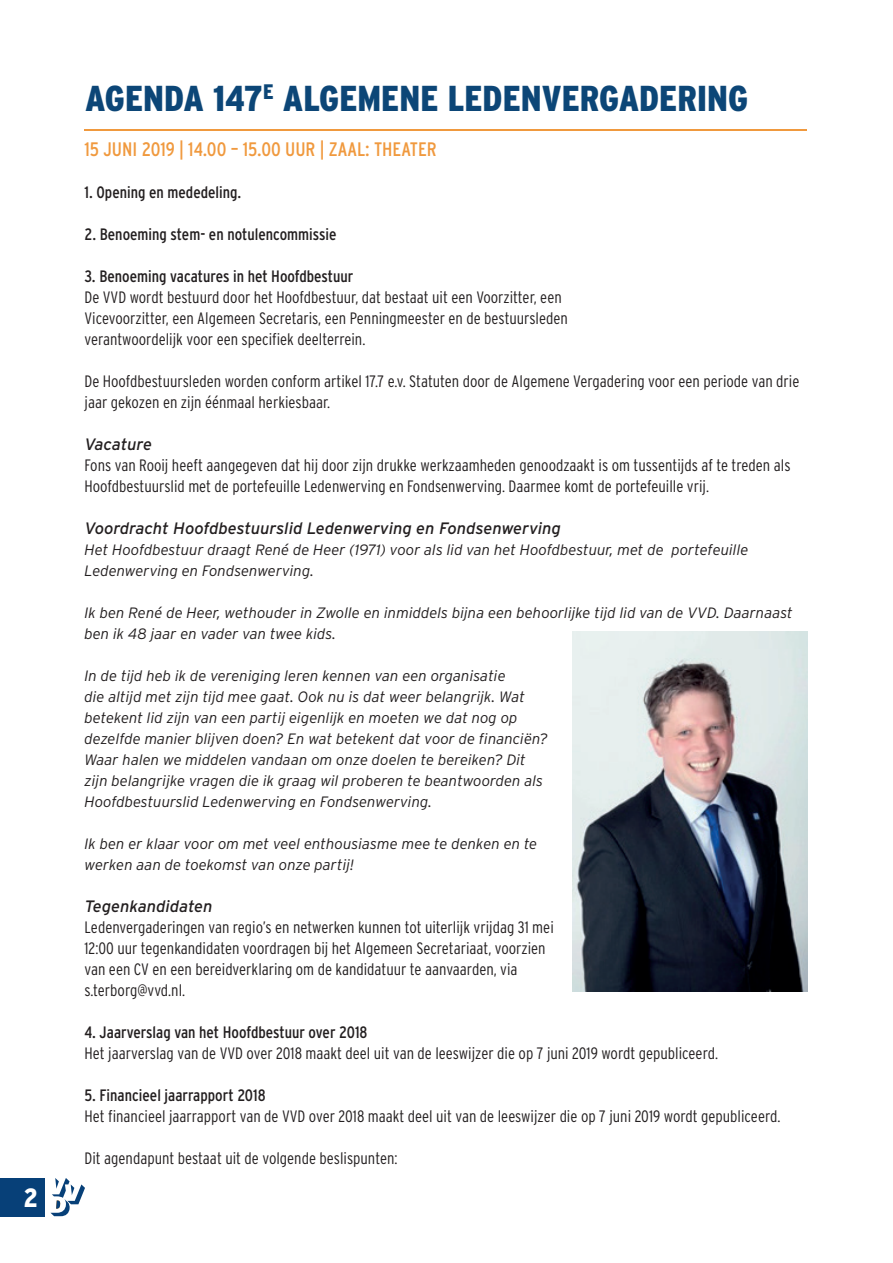
<style>
.page{position:relative;width:893px;height:1263px;background:#fff}
.page>*{position:absolute;margin:0;border:0;box-sizing:border-box;transform-origin:0 0}
.t1{font:900 condensed 36px "Interstate";color:#0c4677}
.t2{font:900 condensed 26.4px "Interstate";color:#fff}
.t3{font:condensed 19.5px "Interstate";color:#f0993e}
.t4{font:300 condensed 16.5px/21px "Interstate";color:#231f20}
.t5{font:condensed 16.5px "Interstate";color:#231f20}
.t6{font:italic 16.5px "Interstate";color:#231f20}
.t7{font:italic 300 15px/21px "Interstate";color:#231f20}
</style>
<div class="page">
<svg style="left:50px;top:1178px;width:35px;height:38px"></svg>
<div style="left:0;top:1178px;width:45px;height:38px;background:#074078"></div>
<hr style="left:85px;top:130px;width:722px;height:1px;background:#f0993e">
<img style="left:573px;top:631px;width:235px;height:361px">
<h2 class="t2" style="left:24px;top:1183px;width:15px">2</h2>
<h1 class="t1" style="left:85px;top:79px;width:665px">AGENDA 147<sup>E</sup> ALGEMENE LEDENVERGADERING</h1>
<p class="t3" style="left:85px;top:138px;width:354px">15 JUNI 2019 | 14.00 – 15.00 UUR | ZAAL: THEATER</p>
<p class="t5" style="left:85px;top:183px;width:158px">1. Opening en mededeling.</p>
<p class="t5" style="left:85px;top:225px;width:254px">2. Benoeming stem- en notulencommissie</p>
<p class="t5" style="left:85px;top:267px;width:270px">3. Benoeming vacatures in het Hoofdbestuur</p>
<p class="t4" style="left:85px;top:286px;width:485px">De VVD wordt bestuurd door het Hoofdbestuur, dat bestaat uit een Voorzitter, een<br>Vicevoorzitter, een Algemeen Secretaris, een Penningmeester en de bestuursleden verantwoordelijk voor een specifiek deelterrein.</p>
<p class="t4" style="left:85px;top:370px;width:716px">De Hoofdbestuursleden worden conform artikel 17.7 e.v. Statuten door de Algemene Vergadering voor een periode van drie jaar gekozen en zijn éénmaal herkiesbaar.</p>
<p class="t6" style="left:85px;top:435px;width:69px">Vacature</p>
<p class="t4" style="left:85px;top:454px;width:707px">Fons van Rooij heeft aangegeven dat hij door zijn drukke werkzaamheden genoodzaakt is om tussentijds af te treden als<br>Hoofdbestuurslid met de portefeuille Ledenwerving en Fondsenwerving. Daarmee komt de portefeuille vrij.</p>
<p class="t6" style="left:85px;top:519px;width:478px">Voordracht Hoofdbestuurslid Ledenwerving en Fondsenwerving</p>
<p class="t7" style="left:85px;top:539px;width:665px">Het Hoofdbestuur draagt René de Heer (1971) voor als lid van het Hoofdbestuur, met de portefeuille<br>Ledenwerving en Fondsenwerving.</p>
<p class="t7" style="left:85px;top:602px;width:710px">Ik ben René de Heer, wethouder in Zwolle en inmiddels bijna een behoorlijke tijd lid van de VVD. Daarnaast ben ik 48 jaar en vader van twee kids.</p>
<p class="t7" style="left:85px;top:665px;width:465px">In de tijd heb ik de vereniging leren kennen van een organisatie<br>die altijd met zijn tijd mee gaat. Ook nu is dat weer belangrijk. Wat betekent lid zijn van een partij eigenlijk en moeten we dat nog op dezelfde manier blijven doen? En wat betekent dat voor de financiën?<br>Waar halen we middelen vandaan om onze doelen te bereiken? Dit zijn belangrijke vragen die ik graag wil proberen te beantwoorden als Hoofdbestuurslid Ledenwerving en Fondsenwerving.</p>
<p class="t7" style="left:85px;top:833px;width:454px">Ik ben er klaar voor om met veel enthousiasme mee te denken en te werken aan de toekomst van onze partij!</p>
<p class="t6" style="left:85px;top:897px;width:130px">Tegenkandidaten</p>
<p class="t4" style="left:85px;top:917px;width:471px">Ledenvergaderingen van regio’s en netwerken kunnen tot uiterlijk vrijdag 31 mei 12:00 uur tegenkandidaten voordragen bij het Algemeen Secretariaat, voorzien van een CV en een bereidverklaring om de kandidatuur te aanvaarden, via s.terborg@vvd.nl.</p>
<p class="t5" style="left:85px;top:1023px;width:284px">4. Jaarverslag van het Hoofdbestuur over 2018</p>
<p class="t4" style="left:85px;top:1043px;width:635px">Het jaarverslag van de VVD over 2018 maakt deel uit van de leeswijzer die op 7 juni 2019 wordt gepubliceerd.</p>
<p class="t5" style="left:85px;top:1086px;width:183px">5. Financieel jaarrapport 2018</p>
<p class="t4" style="left:85px;top:1106px;width:697px">Het financieel jaarrapport van de VVD over 2018 maakt deel uit van de leeswijzer die op 7 juni 2019 wordt gepubliceerd.</p>
<p class="t4" style="left:85px;top:1148px;width:314px">Dit agendapunt bestaat uit de volgende beslispunten:</p>
</div>
